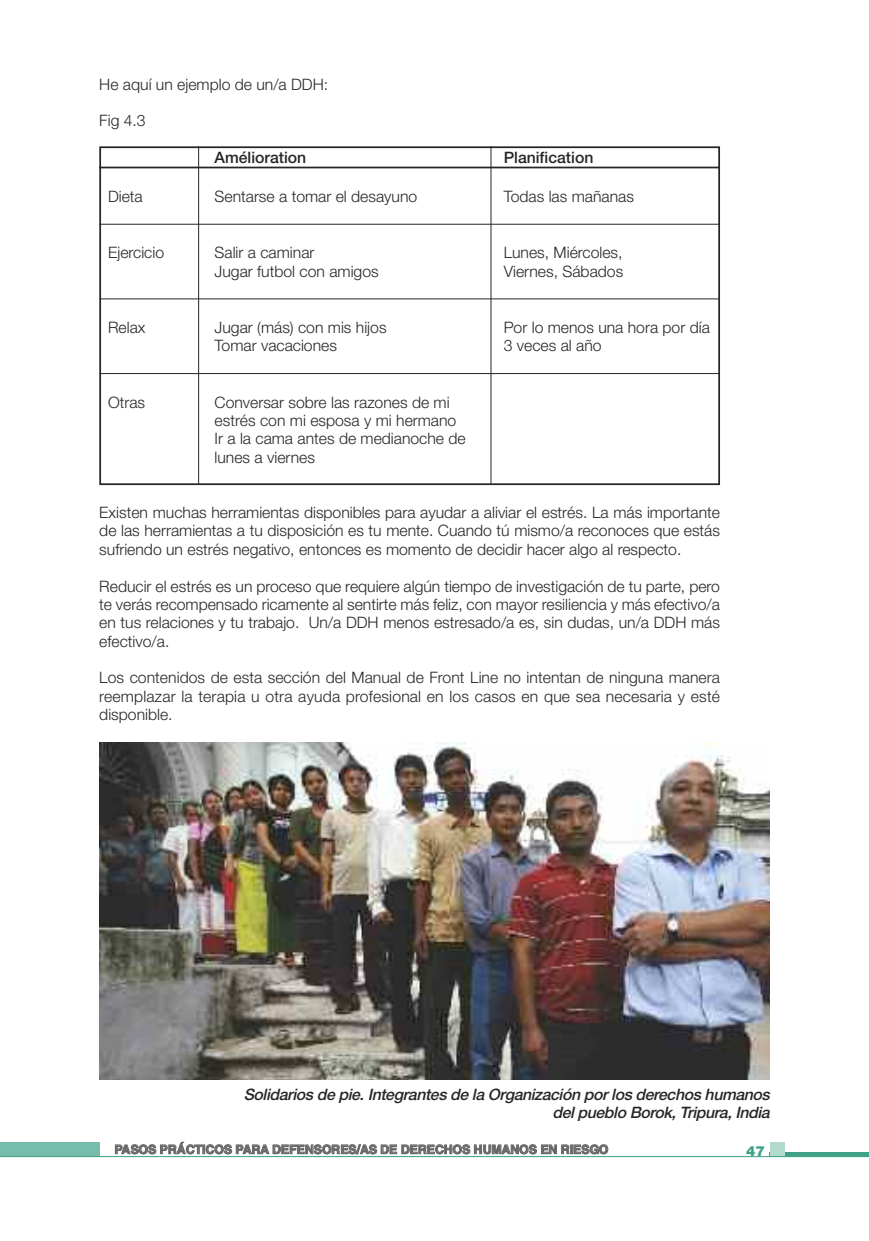
<style>
.page{position:relative;width:869px;height:1241px;background:#fff}
.page>*{position:absolute;margin:0;border:0;box-sizing:border-box;transform-origin:0 0}
.t1{font:300 15.75px/18.4px "Helvetica Neue";color:#272627;text-align:justify}
.t2{font:italic 500 15.75px/18.4px "Helvetica Neue";color:#272627;text-align:right}
.t3{font:500 15.75px "Helvetica Neue";color:#272627}
.t4{font:900 14px "Helvetica";color:#3fa186}
.t5{font:700 12.25px "Helvetica";letter-spacing:-.01em;color:#686768}
</style>
<div class="page">
<div style="left:769px;top:1151px;width:99px;height:5px;background:#3fa186"></div>
<div style="left:769px;top:1141px;width:15px;height:15px;background:#b2dacf"></div>
<div style="left:0;top:1141px;width:99px;height:15px;background:#78bdab"></div>
<hr style="left:0;top:1155px;width:868px;height:1px;background:#3fa186">
<hr style="left:99px;top:167px;width:620px;height:1px;background:#272627">
<hr style="left:99px;top:224px;width:620px;height:1px;background:#272627">
<hr style="left:99px;top:298px;width:620px;height:1px;background:#272627">
<hr style="left:99px;top:373px;width:620px;height:1px;background:#272627">
<hr style="left:198px;top:146px;width:1px;height:338px;background:#272627">
<hr style="left:490px;top:146px;width:1px;height:338px;background:#272627">
<div style="left:99px;top:146px;width:620px;height:339px;border:2px solid #272627"></div>
<img style="left:99px;top:742px;width:670px;height:337px">
<p class="t1" style="left:99px;top:75px;width:230px">He aquí un ejemplo de un/a DDH:</p>
<p class="t1" style="left:99px;top:111px;width:48px">Fig 4.3</p>
<p class="t3" style="left:214px;top:148px;width:93px">Amélioration</p>
<p class="t3" style="left:503px;top:148px;width:91px">Planification</p>
<p class="t1" style="left:108px;top:187px;width:36px">Dieta</p>
<p class="t1" style="left:214px;top:187px;width:204px">Sentarse a tomar el desayuno</p>
<p class="t1" style="left:503px;top:187px;width:132px">Todas las mañanas</p>
<p class="t1" style="left:108px;top:243px;width:58px">Ejercicio</p>
<p class="t1" style="left:214px;top:243px;width:101px">Salir a caminar</p>
<p class="t1" style="left:503px;top:243px;width:120px">Lunes, Miércoles,</p>
<p class="t1" style="left:214px;top:261px;width:165px">Jugar futbol con amigos</p>
<p class="t1" style="left:503px;top:261px;width:121px">Viernes, Sábados</p>
<p class="t1" style="left:108px;top:318px;width:39px">Relax</p>
<p class="t1" style="left:214px;top:318px;width:173px">Jugar (más) con mis hijos</p>
<p class="t1" style="left:503px;top:318px;width:207px">Por lo menos una hora por día</p>
<p class="t1" style="left:214px;top:336px;width:124px">Tomar vacaciones</p>
<p class="t1" style="left:503px;top:336px;width:99px">3 veces al año</p>
<p class="t1" style="left:108px;top:392px;width:39px">Otras</p>
<p class="t1" style="left:214px;top:392px;width:252px;text-align:left">Conversar sobre las razones de mi estrés con mi esposa y mi hermano<br>Ir a la cama antes de medianoche de lunes a viernes</p>
<p class="t1" style="left:99px;top:502px;width:622px">Existen muchas herramientas disponibles para ayudar a aliviar el estrés. La más importante de las herramientas a tu disposición es tu mente. Cuando tú mismo/a reconoces que estás sufriendo un estrés negativo, entonces es momento de decidir hacer algo al respecto.</p>
<p class="t1" style="left:99px;top:576px;width:622px">Reducir el estrés es un proceso que requiere algún tiempo de investigación de tu parte, pero te verás recompensado ricamente al sentirte más feliz, con mayor resiliencia y más efectivo/a en tus relaciones y tu trabajo. Un/a DDH menos estresado/a es, sin dudas, un/a DDH más efectivo/a.</p>
<p class="t1" style="left:99px;top:668px;width:622px">Los contenidos de esta sección del Manual de Front Line no intentan de ninguna manera reemplazar la terapia u otra ayuda profesional en los casos en que sea necesaria y esté disponible.</p>
<p class="t2" style="left:244px;top:1084px;width:531px">Solidarios de pie. Integrantes de la Organización por los derechos humanos del pueblo Borok, Tripura, India</p>
<p class="t5" style="left:114px;top:1144px;width:495px">PASOS PRÁCTICOS PARA DEFENSORES/AS DE DERECHOS HUMANOS EN RIESGO</p>
<p class="t4" style="left:745px;top:1143px;width:20px">47</p>
</div>
